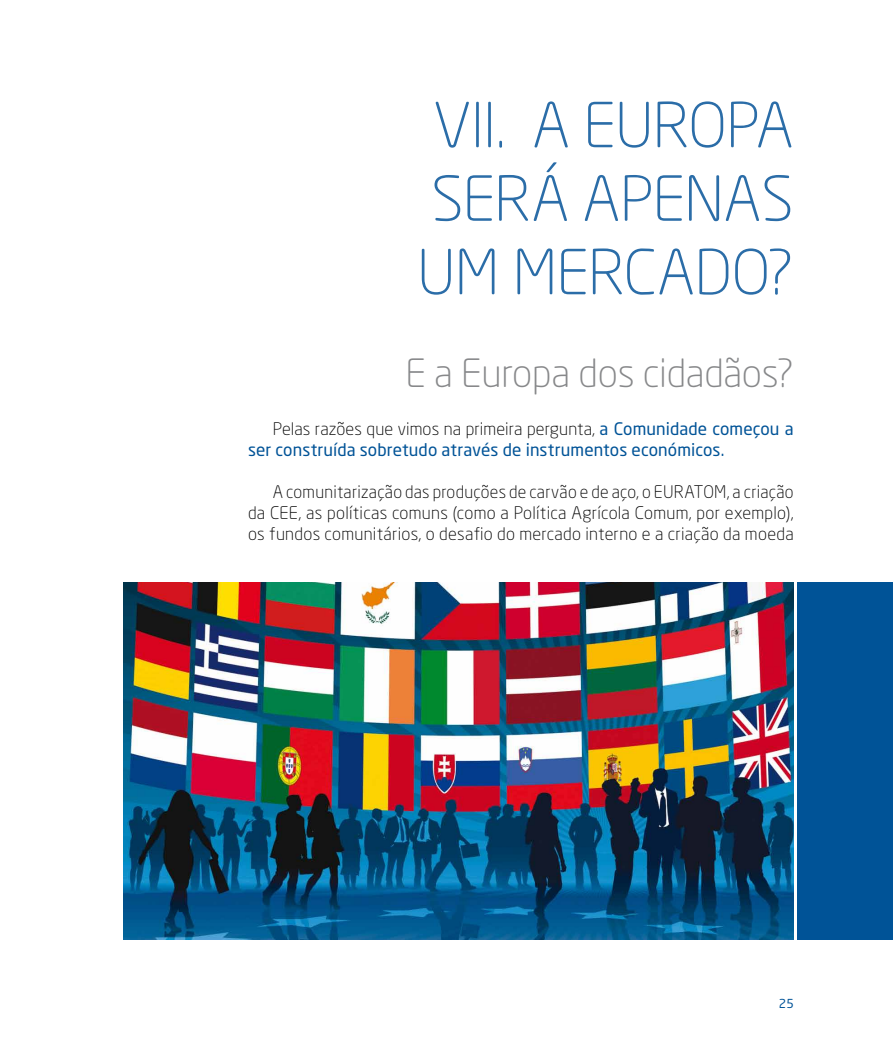
<style>
.page{position:relative;width:893px;height:1042px;background:#fff}
.page>*{position:absolute;margin:0;border:0;box-sizing:border-box;transform-origin:0 0}
.t1{font:300 61.25px/73.5px "Neo Sans";letter-spacing:-.015em;color:#2b6da8;text-align:justify}
.t2{font:300 38.5px "Neo Sans";letter-spacing:-.01em;color:#87888a}
.t3{font:300 17.15px/21px "Neo Sans";letter-spacing:.015em;color:#000;text-align:justify}
.t4{font:17.15px/21px "Neo Sans";letter-spacing:.005em;color:#005397}
.t5{font:12.25px "Neo Sans";color:#005397}
.s1{font-weight:300;color:#000}
</style>
<div class="page">
<div style="left:798px;top:582px;width:95px;height:357px;background:#005397"></div>
<img style="left:124px;top:582px;width:670px;height:357px">
<h1 class="t1" style="left:417px;top:88px;width:378px">VII. A EUROPA SERÁ APENAS UM MERCADO?</h1>
<h2 class="t2" style="left:405px;top:350px;width:390px">E a Europa dos cidadãos?</h2>
<p class="t4" style="left:248px;top:418px;width:547px;text-indent:25px"><span class="s1">Pelas razões que vimos na primeira pergunta,</span> a Comunidade começou a ser construída sobretudo através de instrumentos económicos.</p>
<p class="t3" style="left:248px;top:481px;width:547px;text-indent:25px">A comunitarização das produções de carvão e de aço, o EURATOM, a criação da CEE, as políticas comuns (como a Política Agrícola Comum, por exemplo), os fundos comunitários, o desafio do mercado interno e a criação da moeda</p>
<p class="t5" style="left:779px;top:996px;width:16px">25</p>
</div>
